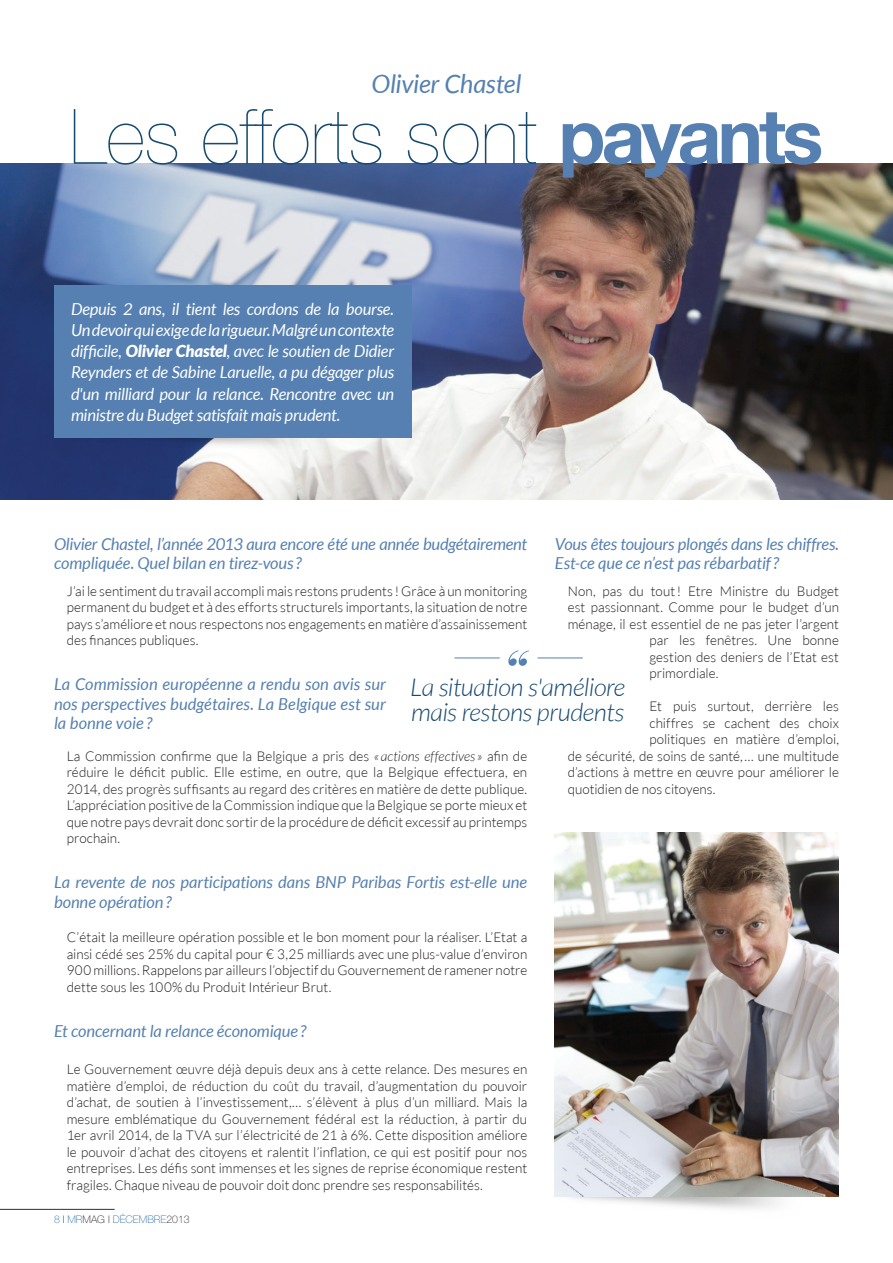
<style>
.page{position:relative;width:893px;height:1263px;background:#fff}
.page>*{position:absolute;margin:0;border:0;box-sizing:border-box;transform-origin:0 0}
.t1{font:200 76.5px "Helvetica Neue LT Std";color:#16496f}
.t2{font:italic 25.5px "Lato";letter-spacing:-.015em;color:#5580b1}
.t3{font:italic 300 24.75px/25.5px "Lato";letter-spacing:-.02em;color:#16496f}
.t4{font:italic 16.5px/19.5px "Lato";letter-spacing:-.01em;color:#5580b1}
.t5{font:italic 16.5px/21px "Lato";letter-spacing:-.015em;color:#fff;text-align:justify}
.t6{font:300 13.5px/16.5px "Lato";color:#231f20;text-align:justify}
.t7{font:100 10.5px "Helvetica Neue LT Std";color:#2e70a7}
.s1{font-weight:700;color:#5580b1}
.s2{font-weight:900}
.s3{font-style:italic}
.s4{color:#231f20}
</style>
<div class="page">
<img style="left:0;top:164px;width:893px;height:335px">
<img style="left:54px;top:437px;width:283px;height:25px">
<div style="left:54px;top:285px;width:357px;height:152px;background:#5580b1"></div>
<img style="left:555px;top:832px;width:284px;height:365px">
<hr style="left:538px;top:658px;width:45px;height:1px;background:#5580b1">
<hr style="left:454px;top:658px;width:46px;height:1px;background:#5580b1">
<svg style="left:508px;top:650px;width:21px;height:16px"></svg>
<hr style="left:0;top:1209px;width:114px;height:1px;background:#312f30">
<h2 class="t2" style="left:371px;top:69px;width:151px">Olivier Chastel</h2>
<h1 class="t1" style="left:70px;top:92px;width:755px">Les efforts sont <span class="s1">payants</span></h1>
<p class="t5" style="left:71px;top:299px;width:325px">Depuis 2 ans, il tient les cordons de la bourse.<br>Un devoir qui exige de la rigueur. Malgré un contexte difficile, <span class="s2">Olivier Chastel</span>, avec le soutien de Didier Reynders et de Sabine Laruelle, a pu dégager plus d'un milliard pour la relance. Rencontre avec un ministre du Budget satisfait mais prudent.</p>
<p class="t4" style="left:54px;top:535px;width:475px">Olivier Chastel, l’année 2013 aura encore été une année budgétairement compliquée. Quel bilan en tirez-vous?</p>
<p class="t6" style="left:67px;top:582px;width:462px">J’ai le sentiment du travail accompli mais restons prudents ! Grâce à un monitoring permanent du budget et à des efforts structurels importants, la situation de notre pays s’améliore et nous respectons nos engagements en matière d’assainissement des finances publiques.</p>
<p class="t4" style="left:54px;top:675px;width:333px;text-align:justify">La Commission européenne a rendu son avis sur nos perspectives budgétaires. La Belgique est sur la bonne voie ?</p>
<p class="t6" style="left:67px;top:747px;width:462px">La Commission confirme que la Belgique a pris des <span class="s3">« actions effectives »</span> afin de réduire le déficit public. Elle estime, en outre, que la Belgique effectuera, en 2014, des progrès suffisants au regard des critères en matière de dette publique.<br>L’appréciation positive de la Commission indique que la Belgique se porte mieux et que notre pays devrait donc sortir de la procédure de déficit excessif au printemps prochain.</p>
<p class="t4" style="left:54px;top:873px;width:475px">La revente de nos participations dans BNP Paribas Fortis est-elle une bonne opération?</p>
<p class="t6" style="left:67px;top:929px;width:462px">C’était la meilleure opération possible et le bon moment pour la réaliser. L’Etat a ainsi cédé ses 25% du capital pour € 3,25 milliards avec une plus-value d’environ 900 millions. Rappelons par ailleurs l’objectif du Gouvernement de ramener notre dette sous les 100% du Produit Intérieur Brut.</p>
<p class="t4" style="left:54px;top:1021px;width:254px">Et concernant la relance économique ?</p>
<p class="t6" style="left:67px;top:1061px;width:462px">Le Gouvernement œuvre déjà depuis deux ans à cette relance. Des mesures en matière d’emploi, de réduction du coût du travail, d’augmentation du pouvoir d’achat, de soutien à l’investissement,… s’élèvent à plus d’un milliard. Mais la mesure emblématique du Gouvernement fédéral est la réduction, à partir du 1er avril 2014, de la TVA sur l’électricité de 21 à 6%. Cette disposition améliore le pouvoir d’achat des citoyens et ralentit l’inflation, ce qui est positif pour nos entreprises. Les défis sont immenses et les signes de reprise économique restent fragiles. Chaque niveau de pouvoir doit donc prendre ses responsabilités.</p>
<p class="t4" style="left:555px;top:535px;width:286px">Vous êtes toujours plongés dans les chiffres.<br>Est-ce que ce n’est pas rébarbatif?</p>
<p class="t6" style="left:568px;top:582px;width:273px">Non, pas du tout! Etre Ministre du Budget</p>
<p class="t6" style="left:568px;top:599px;width:273px">est passionnant. Comme pour le budget d’un</p>
<p class="t6" style="left:568px;top:615px;width:273px">ménage, il est essentiel de ne pas jeter l’argent</p>
<p class="t6" style="left:649px;top:632px;width:191px">par les fenêtres. Une bonne</p>
<p class="t6" style="left:649px;top:648px;width:191px">gestion des deniers de l’Etat est</p>
<p class="t6" style="left:649px;top:665px;width:70px">primordiale.</p>
<p class="t6" style="left:649px;top:698px;width:191px">Et puis surtout, derrière les</p>
<p class="t6" style="left:649px;top:714px;width:191px">chiffres se cachent des choix</p>
<p class="t6" style="left:649px;top:731px;width:191px">politiques en matière d’emploi,</p>
<p class="t6" style="left:568px;top:747px;width:273px">de sécurité, de soins de santé,… une multitude</p>
<p class="t6" style="left:568px;top:764px;width:273px">d’actions à mettre en œuvre pour améliorer le</p>
<p class="t6" style="left:568px;top:780px;width:149px">quotidien de nos citoyens.</p>
<h3 class="t3" style="left:410px;top:675px;width:217px">La situation s'améliore mais restons prudents</h3>
<p class="t7" style="left:54px;top:1214px;width:137px">8 <span class="s4">I</span> MR<span class="s4">MAG I</span> DÉCEMBRE<span class="s4">2013</span></p>
</div>
